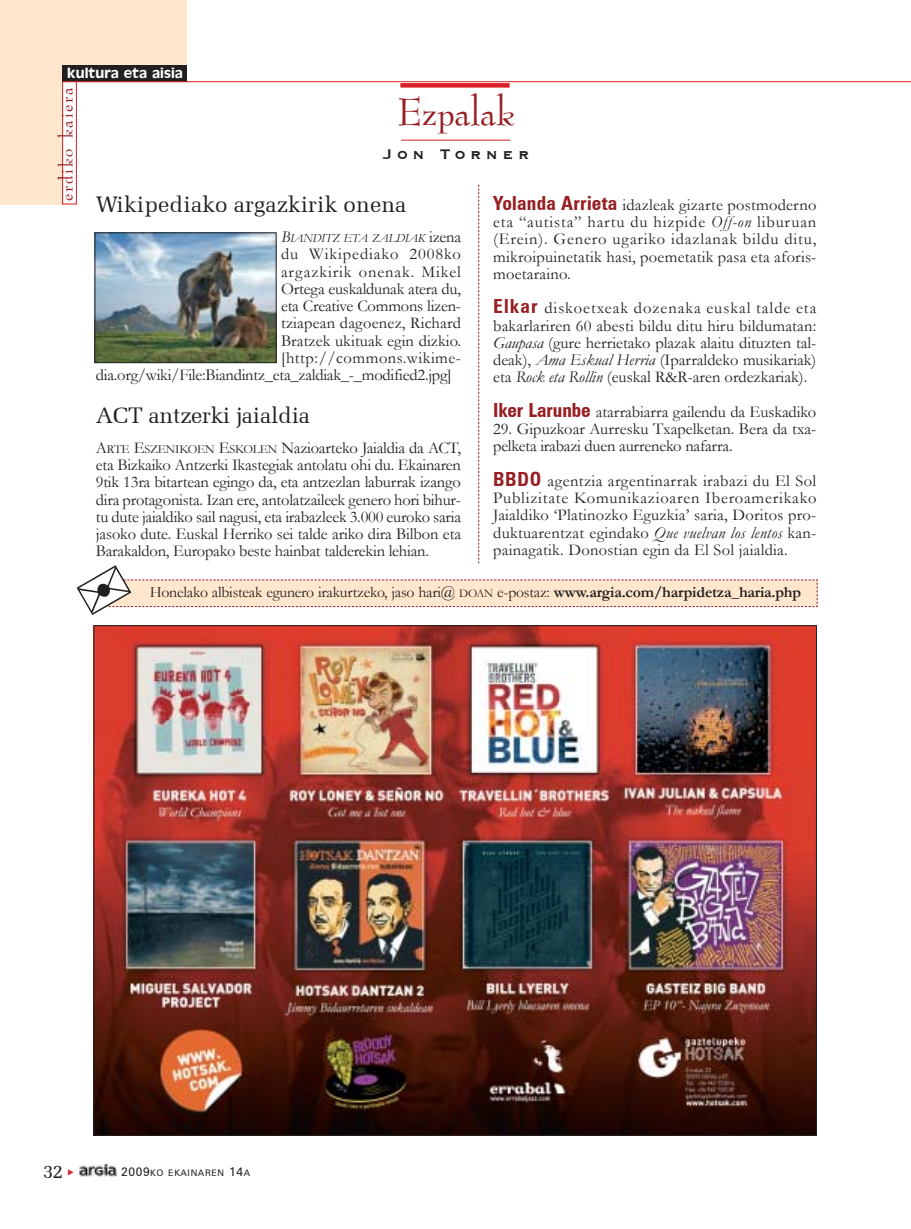
<style>
.page{position:relative;width:911px;height:1229px;background:#fff}
.page>*{position:absolute;margin:0;border:0;box-sizing:border-box;transform-origin:0 0}
.t1{font:45px "Bernadette";color:#971e22}
.t2{font:22.5px "Memoir";color:#231f1f}
.t3{font:21px "Bernadette";letter-spacing:.09em;color:#971e22}
.t4{font:19.5px "Memoir";color:#231f1f}
.t5{font:18px "Copprpl Goth Bd BT";letter-spacing:.255em;color:#231f1f}
.t6{font:16.5px/17.2px "Garamond";color:#231f1f;text-align:justify}
.t7{font:16.5px "Garamond";letter-spacing:.055em;color:#231f1f}
.t8{font:16.5px "Garamond";letter-spacing:.03em;color:#231f1f}
.t9{font:15.75px "Garamond";letter-spacing:-.015em;color:#231f1f}
.t10{font:15px "Antique Olive";letter-spacing:.005em;color:#fff}
.t11{font:italic 12.3px "Garamond";letter-spacing:-.02em;color:#231f1f}
.t12{font:9px "Zurich BT";letter-spacing:.075em;color:#231f1f}
.s1{font-size:16.5px}
.s2{font-style:normal;font-size:16.5px}
.s3{font-size:12.3px}
.s4{font-size:11.85px}
.s5{font-weight:700}
.s6{font-family:"Zurich Cn BT";font-weight:700;font-size:19.5px;color:#971e22}
.s7{font-style:italic}
.s8{font-size:12px}
</style>
<div class="page">
<div style="left:8px;top:0;width:178px;height:67px;background:#ffe7ce"></div>
<div style="left:0;top:0;width:69px;height:204px;background:#ffe7ce"></div>
<div style="left:63px;top:81px;width:13px;height:123px;background:#fff"></div>
<div style="left:62px;top:81px;width:15px;height:123px;border:1px solid #da2027"></div>
<div style="left:62px;top:65px;width:124px;height:17px;background:#231f1f"></div>
<hr style="left:63px;top:81px;width:847px;height:1px;background:#da2027">
<div style="left:400px;top:83px;width:109px;height:5px;background:#da2027"></div>
<img style="left:79px;top:1163px;width:38px;height:14px">
<hr style="left:401px;top:140px;width:109px;height:1px;background:#da2027">
<svg style="left:77px;top:185px;width:740px;height:430px"></svg>
<img style="left:96px;top:627px;width:718px;height:506px">
<img style="left:97px;top:234px;width:177px;height:127px">
<div style="left:95px;top:232px;width:181px;height:131px;border:1px solid #231f1f"></div>
<p class="t10" style="left:67px;top:67px;width:117px">kultura eta aisia</p>
<p class="t3" style="left:56px;top:201px;width:116px;rotate:-90deg">erdiko kaiera</p>
<h1 class="t1" style="left:397px;top:90px;width:119px">Ezpalak</h1>
<p class="t5" style="left:382px;top:144px;width:148px">Jon Torner</p>
<h2 class="t2" style="left:96px;top:192px;width:312px">Wikipediako argazkirik onena</h2>
<p class="t11" style="left:281px;top:231px;width:181px"><span class="s1">B</span>IANDITZ ETA ZALDIAK <span class="s2">izena</span></p>
<p class="t7" style="left:281px;top:245px;width:181px">du Wikipediako 2008ko</p>
<p class="t7" style="left:281px;top:262px;width:181px">argazkirik onenak. Mikel</p>
<p class="t6" style="left:281px;top:280px;width:181px">Ortega euskaldunak atera du,</p>
<p class="t6" style="left:281px;top:297px;width:181px">eta Creative Commons lizen-</p>
<p class="t6" style="left:281px;top:315px;width:181px">tziapean dagoenez, Richard</p>
<p class="t6" style="left:281px;top:332px;width:181px">Bratzek ukituak egin dizkio.</p>
<p class="t8" style="left:281px;top:348px;width:181px">[http://commons.wikime-</p>
<p class="t6" style="left:96px;top:366px;width:357px">dia.org/wiki/File:Biandintz_eta_zaldiak_-_modified2.jpg]</p>
<h2 class="t2" style="left:96px;top:402px;width:216px">ACT antzerki jaialdia</h2>
<p class="t6" style="left:96px;top:439px;width:366px">A<span class="s3">RTE</span> E<span class="s3">SZENIKOEN</span> E<span class="s3">SKOLEN</span> Nazioarteko Jaialdia da ACT, eta Bizkaiko Antzerki Ikastegiak antolatu ohi du. Ekainaren 9tik 13ra bitartean egingo da, eta antzezlan laburrak izango dira protagonista. Izan ere, antolatzaileek genero hori bihur&shy;tu dute jaialdiko sail nagusi, eta irabazleek 3.000 euroko saria jasoko dute. Euskal Herriko sei talde ariko dira Bilbon eta Barakaldon, Europako beste hainbat talderekin lehian.</p>
<p class="t9" style="left:150px;top:583px;width:652px">Honelako albisteak egunero irakurtzeko, jaso hari@ <span class="s4">DOAN</span> e-postaz: <span class="s5">www.argia.com/harpidetza_haria.php</span></p>
<p class="t6" style="left:493px;top:196px;width:325px"><span class="s6">Yolanda Arrieta</span> idazleak gizarte postmoderno eta ìautistaî hartu du hizpide <span class="s7">Off-on</span> liburuan (Erein). Genero ugariko idazlanak bildu ditu, mikroipuinetatik hasi, poemetatik pasa eta aforis&shy;moetaraino.</p>
<p class="t6" style="left:493px;top:300px;width:325px"><span class="s6">Elkar</span> diskoetxeak dozenaka euskal talde eta bakarlariren 60 abesti bildu ditu hiru bildumatan:<br><span class="s7">Gaupasa</span> (gure herrietako plazak alaitu dituzten tal&shy;deak), <span class="s7">Ama Eskual Herria</span> (Iparraldeko musikariak) eta <span class="s7">Rock eta Rollin</span> (euskal R&amp;R-aren ordezkariak).</p>
<p class="t6" style="left:493px;top:403px;width:325px"><span class="s6">Iker Larunbe</span> atarrabiarra gailendu da Euskadiko</p>
<p class="t6" style="left:493px;top:420px;width:325px">29. Gipuzkoar Aurresku Txapelketan. Bera da txa&shy;pelketa irabazi duen aurreneko nafarra.</p>
<p class="t6" style="left:493px;top:472px;width:325px"><span class="s6">BBDO</span> agentzia argentinarrak irabazi du El Sol Publizitate Komunikazioaren Iberoamerikako Jaialdiko ëPlatinozko Eguzkiaí saria, Doritos pro&shy;duktuarentzat egindako <span class="s7">Que vuelvan los lentos</span> kan&shy;painagatik. Donostian egin da El Sol jaialdia.</p>
<p class="t4" style="left:43px;top:1160px;width:22px">32</p>
<p class="t12" style="left:121px;top:1167px;width:131px"><span class="s8">2009</span>KO EKAINAREN <span class="s8">14</span>A</p>
</div>
